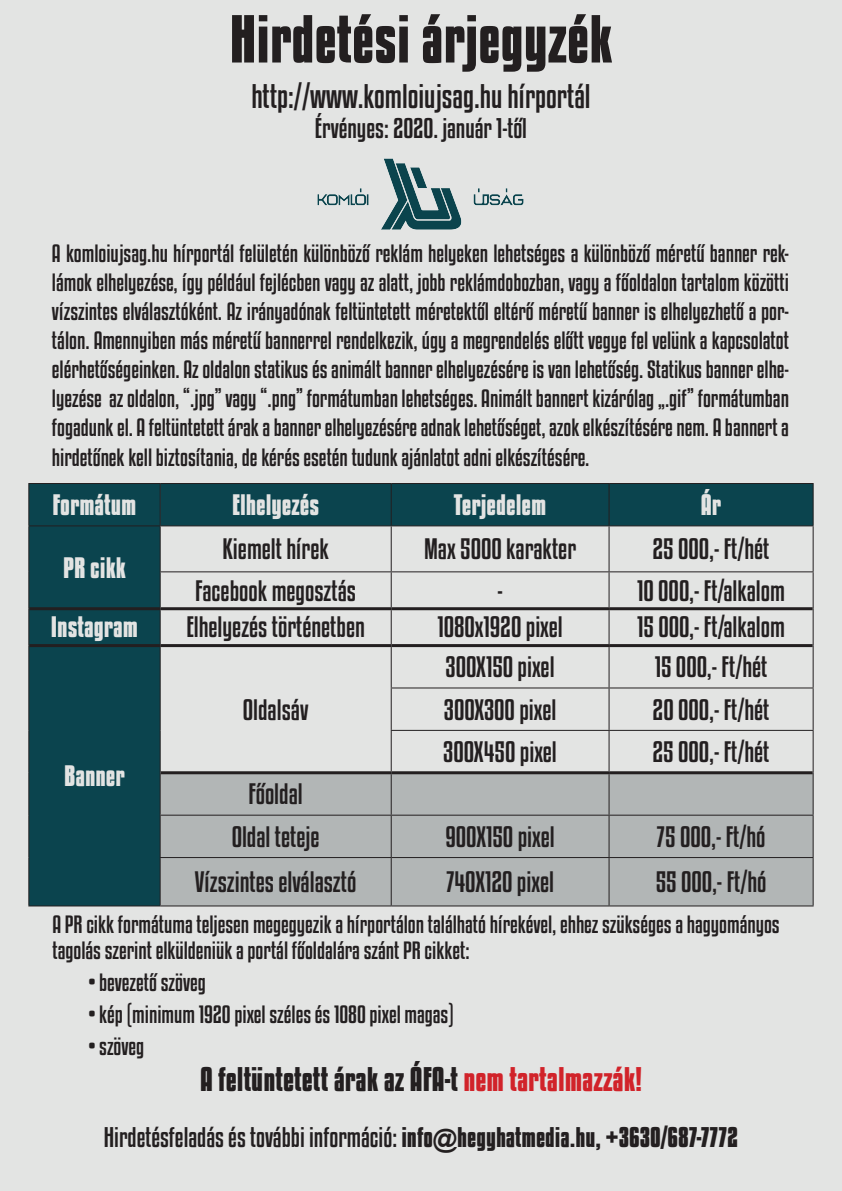
<style>
.page{position:relative;width:842px;height:1191px;background:#e3e4e3}
.page>*{position:absolute;margin:0;border:0;box-sizing:border-box;transform-origin:0 0}
.t1{font:700 60px "Kenyan Coffee Rg";color:#231f20}
.t2{font:700 30px "Kenyan Coffee Rg";color:#231f20}
.t3{font:30px "Kenyan Coffee Rg";color:#231f20}
.t4{font:26px/42.4px "Kenyan Coffee Rg";color:#231f20;text-align:center}
.t5{font:700 26px "Kenyan Coffee Rg";color:#e3e4e3}
.t6{font:25px "Kenyan Coffee Rg";color:#231f20}
.t7{font:22px/29px "Kenyan Coffee Rg";color:#231f20;text-align:justify}
.s1{color:#d1232a}
.s2{font-weight:700}
.s3{font-family:"Arial";font-weight:700}
</style>
<div class="page">
<div style="left:29px;top:484px;width:131px;height:421px;background:#0b444e"></div>
<div style="left:161px;top:484px;width:652px;height:41px;background:#0b444e"></div>
<div style="left:161px;top:774px;width:652px;height:131px;background:#b2b6b6"></div>
<hr style="left:28px;top:483px;width:132px;height:1px;background:#231f20">
<hr style="left:28px;top:484px;width:1px;height:41px;background:#231f20">
<hr style="left:160px;top:483px;width:231px;height:1px;background:#231f20">
<hr style="left:391px;top:483px;width:218px;height:1px;background:#231f20">
<hr style="left:609px;top:483px;width:205px;height:1px;background:#231f20">
<hr style="left:813px;top:484px;width:1px;height:41px;background:#231f20">
<hr style="left:28px;top:526px;width:1px;height:46px;background:#231f20">
<hr style="left:28px;top:572px;width:1px;height:37px;background:#231f20">
<hr style="left:28px;top:609px;width:1px;height:36px;background:#231f20">
<hr style="left:813px;top:609px;width:1px;height:36px;background:#231f20">
<hr style="left:28px;top:645px;width:1px;height:43px;background:#231f20">
<hr style="left:813px;top:645px;width:1px;height:42px;background:#231f20">
<hr style="left:28px;top:688px;width:1px;height:42px;background:#231f20">
<hr style="left:813px;top:688px;width:1px;height:42px;background:#231f20">
<hr style="left:28px;top:730px;width:1px;height:42px;background:#231f20">
<hr style="left:813px;top:731px;width:1px;height:41px;background:#231f20">
<hr style="left:28px;top:772px;width:1px;height:43px;background:#231f20">
<hr style="left:813px;top:772px;width:1px;height:42px;background:#231f20">
<hr style="left:28px;top:815px;width:1px;height:42px;background:#231f20">
<hr style="left:813px;top:815px;width:1px;height:42px;background:#231f20">
<hr style="left:28px;top:857px;width:1px;height:48px;background:#231f20">
<hr style="left:813px;top:858px;width:1px;height:47px;background:#231f20">
<hr style="left:28px;top:905px;width:132px;height:1px;background:#231f20">
<hr style="left:160px;top:905px;width:231px;height:1px;background:#231f20">
<hr style="left:391px;top:905px;width:218px;height:1px;background:#231f20">
<hr style="left:609px;top:905px;width:205px;height:1px;background:#231f20">
<hr style="left:160px;top:610px;width:1px;height:34px;background:#231f20">
<hr style="left:391px;top:610px;width:1px;height:34px;background:#231f20">
<hr style="left:608px;top:610px;width:1px;height:34px;background:#231f20">
<hr style="left:160px;top:647px;width:1px;height:41px;background:#231f20">
<hr style="left:160px;top:688px;width:1px;height:42px;background:#231f20">
<hr style="left:160px;top:730px;width:1px;height:42px;background:#231f20">
<hr style="left:391px;top:647px;width:1px;height:40px;background:#231f20">
<hr style="left:608px;top:647px;width:1px;height:40px;background:#231f20">
<hr style="left:391px;top:687px;width:218px;height:1px;background:#231f20">
<hr style="left:391px;top:688px;width:1px;height:42px;background:#231f20">
<hr style="left:609px;top:687px;width:205px;height:1px;background:#231f20">
<hr style="left:608px;top:688px;width:1px;height:42px;background:#231f20">
<hr style="left:391px;top:730px;width:218px;height:1px;background:#231f20">
<hr style="left:391px;top:731px;width:1px;height:40px;background:#231f20">
<hr style="left:609px;top:730px;width:205px;height:1px;background:#231f20">
<hr style="left:608px;top:731px;width:1px;height:40px;background:#231f20">
<hr style="left:160px;top:772px;width:1px;height:42px;background:#231f20">
<hr style="left:391px;top:774px;width:1px;height:40px;background:#231f20">
<hr style="left:608px;top:774px;width:1px;height:40px;background:#231f20">
<hr style="left:160px;top:815px;width:1px;height:42px;background:#231f20">
<hr style="left:391px;top:815px;width:1px;height:42px;background:#231f20">
<hr style="left:608px;top:815px;width:1px;height:42px;background:#231f20">
<hr style="left:160px;top:857px;width:231px;height:1px;background:#231f20">
<hr style="left:160px;top:858px;width:1px;height:47px;background:#231f20">
<hr style="left:391px;top:857px;width:218px;height:1px;background:#231f20">
<hr style="left:391px;top:858px;width:1px;height:47px;background:#231f20">
<hr style="left:609px;top:857px;width:205px;height:1px;background:#231f20">
<hr style="left:608px;top:858px;width:1px;height:47px;background:#231f20">
<hr style="left:160px;top:484px;width:1px;height:41px;background:#231f20">
<hr style="left:391px;top:484px;width:1px;height:41px;background:#231f20">
<hr style="left:608px;top:484px;width:1px;height:41px;background:#231f20">
<hr style="left:28px;top:525px;width:132px;height:1px;background:#231f20">
<hr style="left:160px;top:644px;width:231px;height:3px;background:#231f20">
<hr style="left:391px;top:644px;width:218px;height:3px;background:#231f20">
<hr style="left:609px;top:644px;width:204px;height:3px;background:#231f20">
<hr style="left:160px;top:814px;width:231px;height:1px;background:#231f20">
<hr style="left:391px;top:814px;width:218px;height:1px;background:#231f20">
<hr style="left:609px;top:814px;width:205px;height:1px;background:#231f20">
<hr style="left:161px;top:771px;width:230px;height:3px;background:#231f20">
<hr style="left:391px;top:771px;width:218px;height:3px;background:#231f20">
<hr style="left:609px;top:771px;width:204px;height:3px;background:#231f20">
<hr style="left:160px;top:525px;width:231px;height:1px;background:#231f20">
<hr style="left:160px;top:526px;width:1px;height:45px;background:#231f20">
<hr style="left:391px;top:525px;width:218px;height:1px;background:#231f20">
<hr style="left:391px;top:526px;width:1px;height:45px;background:#231f20">
<hr style="left:609px;top:525px;width:205px;height:1px;background:#231f20">
<hr style="left:608px;top:526px;width:1px;height:45px;background:#231f20">
<hr style="left:813px;top:526px;width:1px;height:45px;background:#231f20">
<hr style="left:160px;top:571px;width:231px;height:1px;background:#231f20">
<hr style="left:160px;top:572px;width:1px;height:35px;background:#231f20">
<hr style="left:391px;top:571px;width:218px;height:1px;background:#231f20">
<hr style="left:391px;top:572px;width:1px;height:35px;background:#231f20">
<hr style="left:609px;top:571px;width:205px;height:1px;background:#231f20">
<hr style="left:608px;top:572px;width:1px;height:35px;background:#231f20">
<hr style="left:813px;top:572px;width:1px;height:37px;background:#231f20">
<hr style="left:29px;top:607px;width:131px;height:3px;background:#231f20">
<hr style="left:29px;top:644px;width:131px;height:3px;background:#231f20">
<hr style="left:160px;top:607px;width:231px;height:3px;background:#231f20">
<hr style="left:391px;top:607px;width:218px;height:3px;background:#231f20">
<hr style="left:609px;top:607px;width:204px;height:3px;background:#231f20">
<img style="left:317px;top:158px;width:207px;height:72px">
<h1 class="t1" style="left:230px;top:-2px;width:384px">Hirdetési árjegyzék</h1>
<h2 class="t3" style="left:251px;top:76px;width:341px">http://www.komloiujsag.hu hírportál</h2>
<p class="t6" style="left:315px;top:111px;width:214px">Érvényes: 2020. január 1-től</p>
<p class="t7" style="left:52px;top:238px;width:739px">A komloiujsag.hu hírportál felületén különböző reklám helyeken lehetséges a különböző méretű banner rek&shy;lámok elhelyezése, így például fejlécben vagy az alatt, jobb reklámdobozban, vagy a főoldalon tartalom közötti vízszintes elválasztóként. Az irányadónak feltüntetett méretektől eltérő méretű banner is elhelyezhető a por&shy;tálon. Amennyiben más méretű bannerrel rendelkezik, úgy a megrendelés előtt vegye fel velünk a kapcsolatot elérhetőségeinken. Az oldalon statikus és animált banner elhelyezésére is van lehetőség. Statikus banner elhe&shy;lyezése az oldalon, “.jpg” vagy “.png” formátumban lehetséges. Animált bannert kizárólag „.gif” formátumban fogadunk el. A feltüntetett árak a banner elhelyezésére adnak lehetőséget, azok elkészítésére nem. A bannert a hirdetőnek kell biztosítania, de kérés esetén tudunk ajánlatot adni elkészítésére.</p>
<p class="t5" style="left:53px;top:487px;width:85px">Formátum</p>
<p class="t5" style="left:232px;top:487px;width:89px">Elhelyezés</p>
<p class="t5" style="left:454px;top:487px;width:94px">Terjedelem</p>
<p class="t5" style="left:701px;top:487px;width:22px">Ár</p>
<p class="t5" style="left:63px;top:550px;width:64px">PR cikk</p>
<p class="t4" style="left:222px;top:527px;width:108px">Kiemelt hírek</p>
<p class="t4" style="left:424px;top:527px;width:154px">Max 5000 karakter</p>
<p class="t4" style="left:653px;top:527px;width:118px">25 000,- Ft/hét</p>
<p class="t4" style="left:195px;top:568px;width:163px">Facebook megosztás</p>
<p class="t4" style="left:497px;top:568px;width:7px">-</p>
<p class="t4" style="left:637px;top:568px;width:149px">10 000,- Ft/alkalom</p>
<p class="t5" style="left:51px;top:609px;width:89px">Instagram</p>
<p class="t4" style="left:186px;top:605px;width:180px">Elhelyezés történetben</p>
<p class="t4" style="left:437px;top:605px;width:127px">1080x1920 pixel</p>
<p class="t4" style="left:637px;top:605px;width:149px">15 000,- Ft/alkalom</p>
<p class="t5" style="left:64px;top:758px;width:62px">Banner</p>
<p class="t4" style="left:243px;top:687px;width:67px">Oldalsáv</p>
<p class="t4" style="left:232px;top:772px;width:89px">Főoldal<br>Oldal teteje</p>
<p class="t4" style="left:446px;top:644px;width:111px">300X150 pixel</p>
<p class="t4" style="left:655px;top:644px;width:114px">15 000,- Ft/hét</p>
<p class="t4" style="left:444px;top:687px;width:114px">300X300 pixel</p>
<p class="t4" style="left:653px;top:687px;width:118px">20 000,- Ft/hét</p>
<p class="t4" style="left:443px;top:729px;width:115px">300X450 pixel</p>
<p class="t4" style="left:653px;top:729px;width:118px">25 000,- Ft/hét</p>
<p class="t4" style="left:445px;top:814px;width:111px">900X150 pixel</p>
<p class="t4" style="left:657px;top:814px;width:110px">75 000,- Ft/hó</p>
<p class="t4" style="left:195px;top:859px;width:163px">Vízszintes elválasztó</p>
<p class="t4" style="left:446px;top:859px;width:109px">740X120 pixel</p>
<p class="t4" style="left:656px;top:859px;width:112px">55 000,- Ft/hó</p>
<p class="t7" style="left:52px;top:909px;width:729px;line-height:26.4px">A PR cikk formátuma teljesen megegyezik a hírportálon található hírekével, ehhez szükséges a hagyományos tagolás szerint elküldeniük a portál főoldalára szánt PR cikket:</p>
<p class="t7" style="left:88px;top:967px;width:119px">• bevezető szöveg</p>
<p class="t7" style="left:88px;top:999px;width:367px">• kép (minimum 1920 pixel széles és 1080 pixel magas)</p>
<p class="t7" style="left:88px;top:1031px;width:57px">• szöveg</p>
<h2 class="t2" style="left:200px;top:1058px;width:443px">A feltüntetett árak az ÁFA-t <span class="s1">nem tartalmazzák!</span></h2>
<p class="t6" style="left:104px;top:1119px;width:636px">Hirdetésfeladás és további információ: <span class="s2">info</span><span class="s3">@</span><span class="s2">hegyhatmedia.hu, +3630/687-7772</span></p>
</div>
